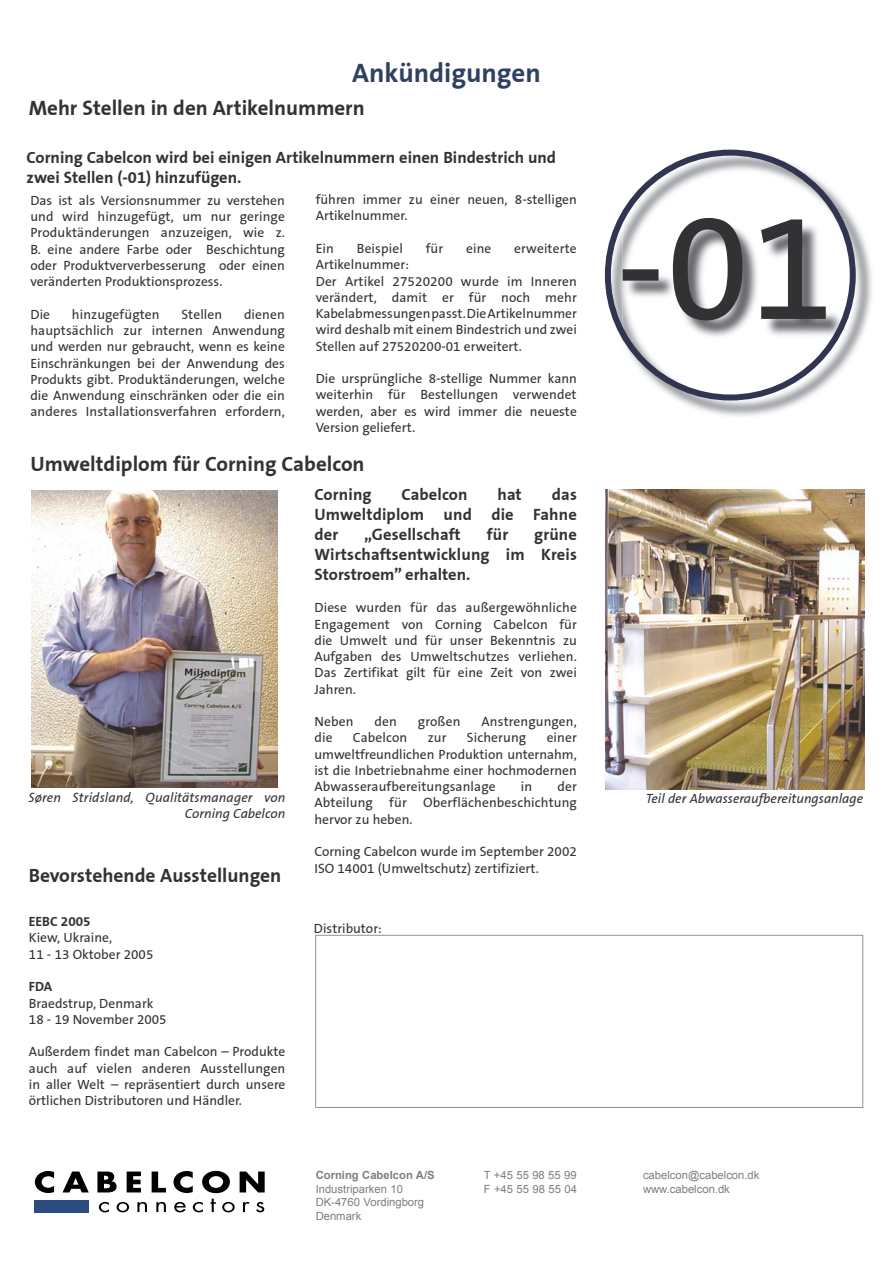
<style>
.page{position:relative;width:893px;height:1263px;background:#fff}
.page>*{position:absolute;margin:0;border:0;box-sizing:border-box;transform-origin:0 0}
.t1{font:700 27px "Corning Sans";color:#2f4061}
.t2{font:700 21px "Corning Sans";color:#323235}
.t3{font:700 19.5px "Corning Sans";color:#323235}
.t4{font:700 16.5px/20px "Corning Sans";color:#323235;text-align:justify}
.t5{font:13.5px/16.2px "Corning Sans";color:#323235;text-align:justify}
.t6{font:italic 13.5px/16.2px "Corning Sans";color:#323235;text-align:right}
.t7{font:700 13.5px "Corning Sans";color:#323235}
.t8{font:11.25px/13.5px "Arial";color:#7e7d80}
.t9{font:700 11.25px "Arial";color:#7e7d80}
</style>
<div class="page">
<div style="left:34px;top:1200px;width:54px;height:12px;background:#2a4c7f"></div>
<svg style="left:99px;top:1202px;width:10px;height:10px"></svg>
<svg style="left:117px;top:1202px;width:12px;height:10px"></svg>
<svg style="left:137px;top:1202px;width:10px;height:10px"></svg>
<svg style="left:156px;top:1202px;width:10px;height:10px"></svg>
<svg style="left:35px;top:1171px;width:19px;height:22px"></svg>
<svg style="left:63px;top:1171px;width:26px;height:21px"></svg>
<svg style="left:97px;top:1171px;width:20px;height:21px"></svg>
<svg style="left:127px;top:1171px;width:14px;height:21px"></svg>
<svg style="left:152px;top:1171px;width:14px;height:21px"></svg>
<svg style="left:173px;top:1171px;width:91px;height:41px"></svg>
<svg style="left:315px;top:935px;width:548px;height:173px"></svg>
<img style="left:32px;top:490px;width:246px;height:297px">
<img style="left:678px;top:223px;width:194px;height:193px">
<svg style="left:605px;top:150px;width:251px;height:250px"></svg>
<img style="left:606px;top:489px;width:258px;height:300px">
<h1 class="t1" style="left:352px;top:57px;width:190px">Ankündigungen</h1>
<h2 class="t2" style="left:29px;top:96px;width:338px">Mehr Stellen in den Artikelnummern</h2>
<p class="t4" style="left:27px;top:147px;width:531px">Corning Cabelcon wird bei einigen Artikelnummern einen Bindestrich und zwei Stellen (-01) hinzufügen.</p>
<p class="t5" style="left:30px;top:192px;width:256px">Das ist als Versionsnummer zu verstehen und wird hinzugefügt, um nur geringe Produktänderungen anzuzeigen, wie z.<br>B. eine andere Farbe oder Beschichtung oder Produktververbesserung oder einen veränderten Produktionsprozess.</p>
<p class="t5" style="left:30px;top:306px;width:21px">Die</p>
<p class="t5" style="left:72px;top:306px;width:89px">hinzugefügten</p>
<p class="t5" style="left:181px;top:306px;width:42px">Stellen</p>
<p class="t5" style="left:30px;top:306px;width:256px;text-indent:214px">dienen hauptsächlich zur internen Anwendung und werden nur gebraucht, wenn es keine Einschränkungen bei der Anwendung des Produkts gibt. Produktänderungen, welche die Anwendung einschränken oder die ein anderes Installationsverfahren erfordern,</p>
<p class="t5" style="left:316px;top:192px;width:263px">führen immer zu einer neuen, 8-stelligen<br>Artikelnummer.</p>
<p class="t5" style="left:316px;top:240px;width:20px">Ein</p>
<p class="t5" style="left:357px;top:240px;width:47px">Beispiel</p>
<p class="t5" style="left:426px;top:240px;width:19px">für</p>
<p class="t5" style="left:466px;top:240px;width:27px">eine</p>
<p class="t5" style="left:514px;top:240px;width:64px">erweiterte</p>
<p class="t5" style="left:316px;top:257px;width:263px;text-align:left">Artikelnummer:<br>Der Artikel 27520200 wurde im Inneren verändert, damit er für noch mehr Kabelabmessungen passt. Die Artikelnummer wird deshalb mit einem Bindestrich und zwei Stellen auf 27520200-01 erweitert.</p>
<p class="t5" style="left:316px;top:370px;width:263px">Die ursprüngliche 8-stellige Nummer kann weiterhin für Bestellungen verwendet werden, aber es wird immer die neueste Version geliefert.</p>
<h2 class="t2" style="left:31px;top:451px;width:335px">Umweltdiplom für Corning Cabelcon</h2>
<p class="t6" style="left:28px;top:789px;width:258px">Søren Stridsland, Qualitätsmanager von<br>Corning Cabelcon</p>
<h3 class="t3" style="left:29px;top:864px;width:254px">Bevorstehende Ausstellungen</h3>
<p class="t7" style="left:29px;top:914px;width:63px">EEBC 2005</p>
<p class="t5" style="left:29px;top:930px;width:126px">Kiew, Ukraine,<br>11 - 13 Oktober 2005</p>
<p class="t7" style="left:29px;top:979px;width:25px">FDA</p>
<p class="t5" style="left:29px;top:995px;width:139px">Braedstrup, Denmark<br>18 - 19 November 2005</p>
<p class="t5" style="left:29px;top:1044px;width:258px">Außerdem findet man Cabelcon – Produkte auch auf vielen anderen Ausstellungen in aller Welt – repräsentiert durch unsere örtlichen Distributoren und Händler.</p>
<p class="t4" style="left:314px;top:485px;width:264px;text-indent:237px">das Umweltdiplom und die Fahne der</p>
<p class="t4" style="left:314px;top:485px;width:59px">Corning</p>
<p class="t4" style="left:401px;top:485px;width:68px">Cabelcon</p>
<p class="t4" style="left:497px;top:485px;width:26px">hat</p>
<p class="t4" style="left:364px;top:524px;width:98px">„Gesellschaft</p>
<p class="t4" style="left:487px;top:524px;width:23px">für</p>
<p class="t4" style="left:314px;top:524px;width:264px;text-indent:220px">grüne Wirtschaftsentwicklung im Kreis Storstroem” erhalten.</p>
<p class="t5" style="left:314px;top:600px;width:264px">Diese wurden für das außergewöhnliche Engagement von Corning Cabelcon für die Umwelt und für unser Bekenntnis zu Aufgaben des Umweltschutzes verliehen.<br>Das Zertifikat gilt für eine Zeit von zwei Jahren.</p>
<p class="t5" style="left:314px;top:713px;width:41px">Neben</p>
<p class="t5" style="left:375px;top:713px;width:24px">den</p>
<p class="t5" style="left:418px;top:713px;width:44px">großen</p>
<p class="t5" style="left:481px;top:713px;width:97px">Anstrengungen,</p>
<p class="t5" style="left:314px;top:730px;width:20px">die</p>
<p class="t5" style="left:353px;top:730px;width:56px">Cabelcon</p>
<p class="t5" style="left:428px;top:730px;width:20px">zur</p>
<p class="t5" style="left:467px;top:730px;width:61px">Sicherung</p>
<p class="t5" style="left:314px;top:730px;width:264px;text-indent:232px">einer umweltfreundlichen Produktion unternahm, ist die Inbetriebnahme einer hochmodernen Abwasseraufbereitungsanlage</p>
<p class="t5" style="left:314px;top:778px;width:264px;text-indent:243px">der Abteilung für Oberflächenbeschichtung hervor zu heben.</p>
<p class="t5" style="left:314px;top:844px;width:264px">Corning Cabelcon wurde im September 2002<br>ISO 14001 (Umweltschutz) zertifiziert.</p>
<p class="t5" style="left:521px;top:778px;width:13px">in</p>
<p class="t5" style="left:314px;top:920px;width:69px">Distributor:</p>
<p class="t6" style="left:646px;top:791px;width:219px">Teil der Abwasseraufbereitungsanlage</p>
<p class="t9" style="left:316px;top:1168px;width:120px">Corning Cabelcon A/S</p>
<p class="t8" style="left:316px;top:1182px;width:110px">Industriparken 10<br>DK-4760 Vordingborg<br>Denmark</p>
<p class="t8" style="left:484px;top:1168px;width:95px">T +45 55 98 55 99<br>F +45 55 98 55 04</p>
<p class="t8" style="left:643px;top:1168px;width:118px">cabelcon@cabelcon.dk www.cabelcon.dk</p>
</div>
